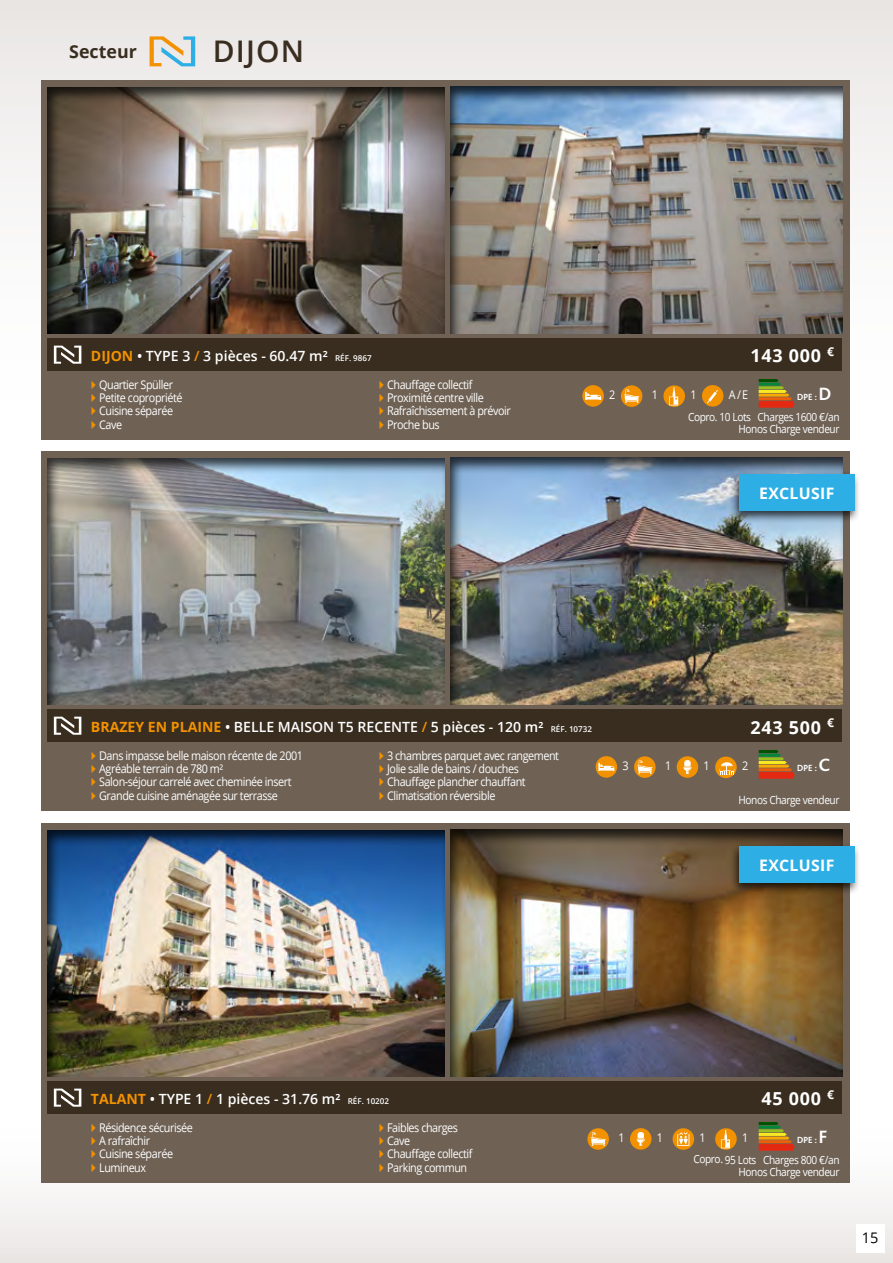
<style>
.page{position:relative;width:893px;height:1263px;background:#fff}
.page>*{position:absolute;margin:0;border:0;box-sizing:border-box;transform-origin:0 0}
.t1{font:600 29.85px "Open Sans";letter-spacing:.04em;color:#392d1f}
.t2{font:700 18px "Open Sans";letter-spacing:.04em;color:#fff}
.t3{font:700 17.85px "Open Sans";color:#392d1f}
.t4{font:700 15.75px "Open Sans";letter-spacing:.02em;color:#fff}
.t5{font:14.55px "Open Sans";color:#000}
.t6{font:600 14.1px "Open Sans";color:#fff}
.t7{font:12px/13.4px "Open Sans";letter-spacing:-.04em;color:#fff;scale:.9 1}
.t8{font:11.25px/12.6px "Open Sans";letter-spacing:-.04em;color:#fff;text-align:right;scale:.9 1}
.t9{font:700 9.3px "Bliss";color:#fff}
.s1{font-weight:700;color:#f39200}
.s2{color:#f39200}
.s3{font-size:8.1px}
.s4{font-size:18.6px}
</style>
<div class="page">
<div style="left:0;top:0;width:893px;height:691px;background:linear-gradient(to bottom,#eeecea,#fff)"></div>
<div style="left:0;top:1030px;width:893px;height:233px;background:linear-gradient(to bottom,#fff,#efedec)"></div>
<svg style="left:0;top:1030px;width:1px;height:233px"></svg>
<svg style="left:150px;top:36px;width:45px;height:30px"></svg>
<div style="left:41px;top:81px;width:809px;height:359px;background:#6f6255"></div>
<div style="left:47px;top:87px;width:399px;height:248px;background:#000;opacity:.75"></div>
<div style="left:449px;top:86px;width:395px;height:249px;background:#000;opacity:.75"></div>
<div style="left:47px;top:338px;width:795px;height:33px;background:#392d1f"></div>
<svg style="left:54px;top:346px;width:27px;height:18px"></svg>
<div style="left:582px;top:385px;width:22px;height:22px;background:#f39200;border-radius:50%"></div>
<svg style="left:585px;top:392px;width:16px;height:8px"></svg>
<div style="left:621px;top:385px;width:21px;height:22px;background:#f39200;border-radius:50%"></div>
<svg style="left:624px;top:389px;width:15px;height:14px"></svg>
<svg style="left:663px;top:385px;width:22px;height:22px"></svg>
<svg style="left:669px;top:387px;width:9px;height:18px"></svg>
<div style="left:702px;top:385px;width:21px;height:22px;background:#f39200;border-radius:50%"></div>
<svg style="left:707px;top:390px;width:11px;height:13px"></svg>
<svg style="left:759px;top:379px;width:36px;height:29px"></svg>
<div style="left:41px;top:452px;width:809px;height:359px;background:#6f6255"></div>
<div style="left:47px;top:458px;width:399px;height:248px;background:#000;opacity:.75"></div>
<div style="left:449px;top:457px;width:395px;height:249px;background:#000;opacity:.75"></div>
<div style="left:47px;top:709px;width:795px;height:33px;background:#392d1f"></div>
<svg style="left:54px;top:717px;width:27px;height:18px"></svg>
<div style="left:729px;top:470px;width:132px;height:53px;background:#000;opacity:.75"></div>
<div style="left:739px;top:475px;width:116px;height:36px;background:#2dafe6"></div>
<div style="left:596px;top:756px;width:21px;height:22px;background:#f39200;border-radius:50%"></div>
<svg style="left:598px;top:763px;width:16px;height:8px"></svg>
<svg style="left:634px;top:756px;width:22px;height:22px"></svg>
<svg style="left:637px;top:760px;width:16px;height:14px"></svg>
<div style="left:677px;top:756px;width:21px;height:22px;background:#f39200;border-radius:50%"></div>
<svg style="left:683px;top:760px;width:9px;height:14px"></svg>
<div style="left:715px;top:757px;width:22px;height:21px;background:#f39200;border-radius:50%"></div>
<svg style="left:719px;top:762px;width:15px;height:13px"></svg>
<svg style="left:759px;top:750px;width:36px;height:29px"></svg>
<div style="left:41px;top:824px;width:809px;height:359px;background:#6f6255"></div>
<div style="left:47px;top:830px;width:399px;height:247px;background:#000;opacity:.75"></div>
<div style="left:449px;top:829px;width:395px;height:249px;background:#000;opacity:.75"></div>
<div style="left:47px;top:1081px;width:795px;height:33px;background:#392d1f"></div>
<svg style="left:54px;top:1088px;width:27px;height:19px"></svg>
<div style="left:729px;top:842px;width:132px;height:53px;background:#000;opacity:.75"></div>
<div style="left:739px;top:846px;width:116px;height:37px;background:#2dafe6"></div>
<svg style="left:587px;top:1128px;width:22px;height:22px"></svg>
<svg style="left:590px;top:1132px;width:16px;height:14px"></svg>
<div style="left:630px;top:1128px;width:21px;height:22px;background:#f39200;border-radius:50%"></div>
<svg style="left:637px;top:1132px;width:8px;height:14px"></svg>
<svg style="left:673px;top:1128px;width:21px;height:22px"></svg>
<svg style="left:677px;top:1132px;width:12px;height:14px"></svg>
<svg style="left:715px;top:1128px;width:22px;height:22px"></svg>
<svg style="left:721px;top:1130px;width:9px;height:18px"></svg>
<svg style="left:759px;top:1122px;width:36px;height:29px"></svg>
<div style="left:856px;top:1224px;width:28px;height:28px;background:#fff"></div>
<h3 class="t3" style="left:69px;top:38px;width:69px">Secteur</h3>
<h1 class="t1" style="left:213px;top:30px;width:93px">DIJON</h1>
<p class="t6" style="left:91px;top:346px;width:282px"><span class="s1">DIJON</span> • TYPE 3 <span class="s2">/</span> 3 pièces - 60.47 m² <span class="s3">RÉF. 9867</span></p>
<h2 class="t2" style="left:751px;top:343px;width:85px">143 000 <sup>€</sup></h2>
<p class="t7" style="left:99px;top:377px;width:94px">Quartier Spüller<br>Petite copropriété<br>Cuisine séparée<br>Cave</p>
<p class="t7" style="left:387px;top:377px;width:139px">Chauffage collectif<br>Proximité centre ville<br>Rafraîchissement à prévoir<br>Proche bus</p>
<p class="t7" style="left:609px;top:388px;width:8px">2</p>
<p class="t7" style="left:652px;top:388px;width:8px">1</p>
<p class="t7" style="left:690px;top:388px;width:8px">1</p>
<p class="t7" style="left:729px;top:388px;width:23px">A/E</p>
<p class="t9" style="left:797px;top:392px;width:35px">DPE : <span class="s4">D</span></p>
<p class="t8" style="left:688px;top:410px;width:170px">Copro. 10 Lots Charges 1600 €/an<br>Honos Charge vendeur</p>
<h3 class="t4" style="left:759px;top:482px;width:77px">EXCLUSIF</h3>
<p class="t6" style="left:91px;top:717px;width:503px"><span class="s1">BRAZEY EN PLAINE</span> • BELLE MAISON T5 RECENTE <span class="s2">/</span> 5 pièces - 120 m² <span class="s3">RÉF. 10732</span></p>
<h2 class="t2" style="left:751px;top:714px;width:85px">243 500 <sup>€</sup></h2>
<p class="t7" style="left:99px;top:748px;width:228px">Dans impasse belle maison récente de 2001<br>Agréable terrain de 780 m²<br>Salon-séjour carrelé avec cheminée insert Grande cuisine aménagée sur terrasse</p>
<p class="t7" style="left:387px;top:748px;width:193px">3 chambres parquet avec rangement<br>Jolie salle de bains / douches<br>Chauffage plancher chauffant<br>Climatisation réversible</p>
<p class="t7" style="left:622px;top:759px;width:8px">3</p>
<p class="t7" style="left:665px;top:759px;width:8px">1</p>
<p class="t7" style="left:704px;top:759px;width:8px">1</p>
<p class="t7" style="left:742px;top:759px;width:8px">2</p>
<p class="t9" style="left:797px;top:763px;width:34px">DPE : <span class="s4">C</span></p>
<p class="t8" style="left:738px;top:793px;width:114px">Honos Charge vendeur</p>
<h3 class="t4" style="left:759px;top:854px;width:77px">EXCLUSIF</h3>
<p class="t6" style="left:91px;top:1089px;width:300px"><span class="s1">TALANT</span> • TYPE 1 <span class="s2">/</span> 1 pièces - 31.76 m² <span class="s3">RÉF. 10202</span></p>
<h2 class="t2" style="left:762px;top:1086px;width:74px">45 000 <sup>€</sup></h2>
<p class="t7" style="left:99px;top:1120px;width:105px">Résidence sécurisée<br>A rafraîchir<br>Cuisine séparée<br>Lumineux</p>
<p class="t7" style="left:387px;top:1120px;width:96px">Faibles charges<br>Cave<br>Chauffage collectif<br>Parking commun</p>
<p class="t7" style="left:618px;top:1131px;width:8px">1</p>
<p class="t7" style="left:657px;top:1131px;width:8px">1</p>
<p class="t7" style="left:699px;top:1131px;width:8px">1</p>
<p class="t7" style="left:742px;top:1131px;width:8px">1</p>
<p class="t9" style="left:797px;top:1135px;width:32px">DPE : <span class="s4">F</span></p>
<p class="t8" style="left:693px;top:1153px;width:164px">Copro. 95 Lots Charges 800 €/an<br>Honos Charge vendeur</p>
<p class="t5" style="left:862px;top:1227px;width:18px">15</p>
</div>
